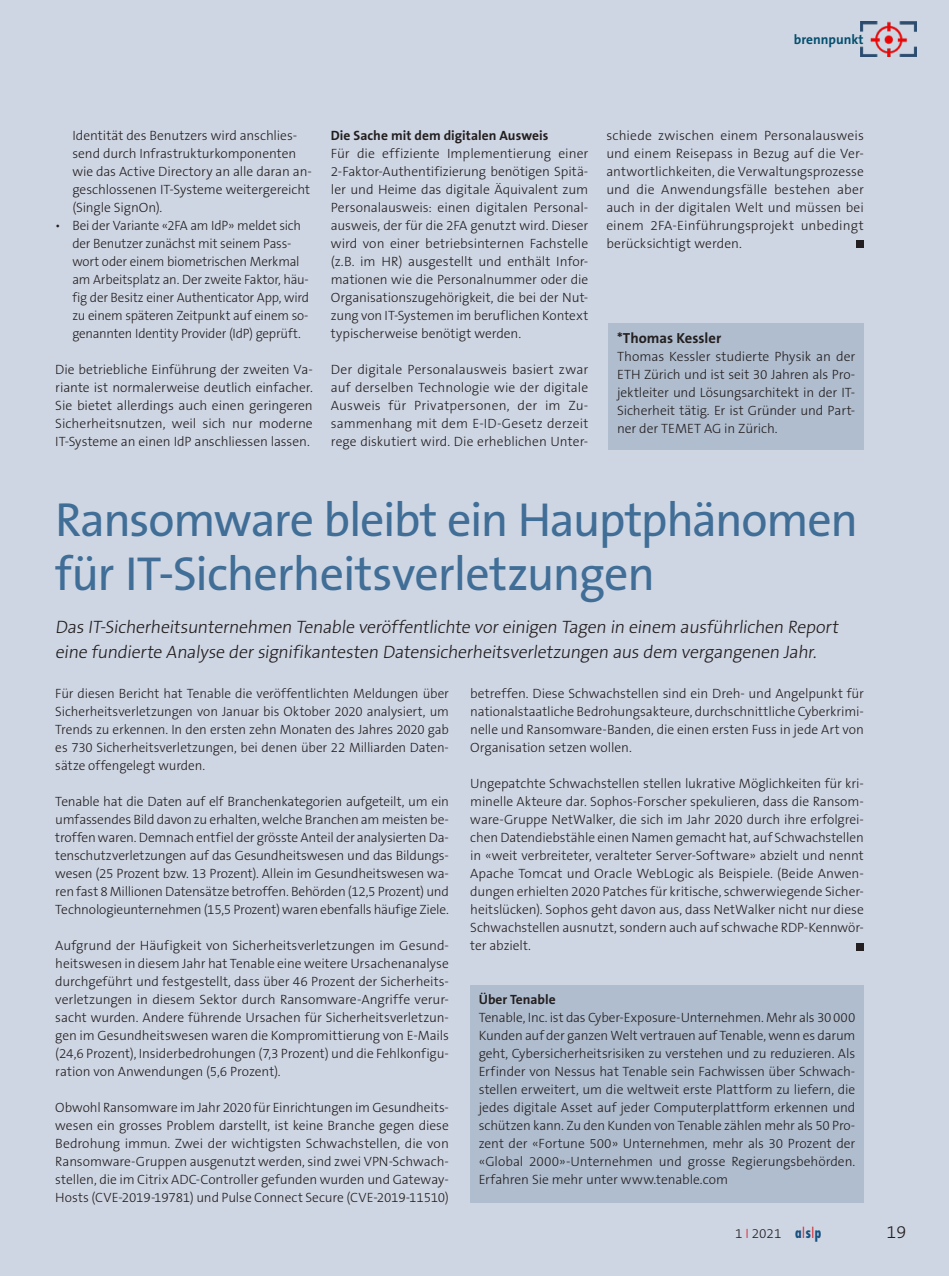
<style>
.page{position:relative;width:949px;height:1276px;background:#fff}
.page>*{position:absolute;margin:0;border:0;box-sizing:border-box;transform-origin:0 0}
.t1{font:48px/54px "The Sans B5 Plain";letter-spacing:-.025em;color:#406e97}
.t2{font:300 18px/25.5px "The Sans B3";letter-spacing:-.005em;color:#231f20}
.t3{font:700 14.7px "The Sans B7";color:#231f20}
.t4{font:300 13.5px/18px "The Sans B3";letter-spacing:-.01em;color:#231f20;text-align:justify}
.t5{font:700 13.5px "The Sans B7";letter-spacing:.005em;color:#231f20}
.t6{font:700 13.5px "The Sans B7";color:#054f6e}
.s1{color:#da2128}
.s2{font-family:"Futura Std";font-weight:700;font-stretch:condensed;font-size:15px;color:#185180}
.s3{font-family:"Futura Std";font-stretch:condensed;font-size:15px;color:#da2128}
</style>
<div class="page">
<div style="left:0;top:0;width:948px;height:1276px;background:#cfd6e3"></div>
<img style="left:860px;top:22px;width:56px;height:34px">
<div style="left:608px;top:324px;width:255px;height:126px;background:#b0bdce"></div>
<div style="left:855px;top:942px;width:8px;height:8px;background:#231f20"></div>
<div style="left:470px;top:985px;width:393px;height:217px;background:#b0bdce"></div>
<div style="left:855px;top:240px;width:8px;height:8px;background:#231f20"></div>
<p class="t6" style="left:793px;top:32px;width:71px">brennpunkt</p>
<p class="t4" style="left:72px;top:127px;width:241px;text-align:left">Identität des Benutzers wird anschlies&shy;send durch Infrastrukturkomponenten wie das Active Directory an alle daran an&shy;geschlossenen IT-Systeme weitergereicht (Single SignOn).</p>
<p class="t4" style="left:72px;top:217px;width:238px;text-align:left;text-indent:-17px">• Bei der Variante «2FA am IdP» meldet sich der Benutzer zunächst mit seinem Pass&shy;wort oder einem biometrischen Merkmal am Arbeitsplatz an. Der zweite Faktor, häu&shy;fig der Besitz einer Authenticator App, wird zu einem späteren Zeitpunkt auf einem so&shy;genannten Identity Provider (IdP) geprüft.</p>
<p class="t4" style="left:55px;top:361px;width:259px">Die betriebliche Einführung der zweiten Va&shy;riante ist normalerweise deutlich einfacher.<br>Sie bietet allerdings auch einen geringeren Sicherheitsnutzen, weil sich nur moderne IT-Systeme an einen IdP anschliessen lassen.</p>
<p class="t5" style="left:331px;top:128px;width:219px">Die Sache mit dem digitalen Ausweis</p>
<p class="t4" style="left:331px;top:145px;width:259px">Für die effiziente Implementierung einer 2-Faktor-Authentifizierung benötigen Spitä&shy;ler und Heime das digitale Äquivalent zum Personalausweis: einen digitalen Personal&shy;ausweis, der für die 2FA genutzt wird. Dieser wird von einer betriebsinternen Fachstelle (z.B. im HR) ausgestellt und enthält Infor&shy;mationen wie die Personalnummer oder die Organisationszugehörigkeit, die bei der Nut&shy;zung von IT-Systemen im beruflichen Kontext typischerweise benötigt werden.</p>
<p class="t4" style="left:331px;top:361px;width:259px">Der digitale Personalausweis basiert zwar auf derselben Technologie wie der digitale Ausweis für Privatpersonen, der im Zu&shy;sammenhang mit dem E-ID-Gesetz derzeit rege diskutiert wird. Die erheblichen Unter-</p>
<p class="t4" style="left:606px;top:127px;width:259px">schiede zwischen einem Personalausweis und einem Reisepass in Bezug auf die Ver&shy;antwortlichkeiten, die Verwaltungsprozesse und die Anwendungsfälle bestehen aber auch in der digitalen Welt und müssen bei einem 2FA-Einführungsprojekt unbedingt berücksichtigt werden.</p>
<p class="t3" style="left:617px;top:330px;width:106px">*Thomas Kessler</p>
<p class="t4" style="left:617px;top:348px;width:240px">Thomas Kessler studierte Physik an der ETH Zürich und ist seit 30 Jahren als Pro&shy;jektleiter und Lösungsarchitekt in der IT-Sicherheit tätig. Er ist Gründer und Part&shy;ner der TEMET AG in Zürich.</p>
<h1 class="t1" style="left:55px;top:495px;width:803px">Ransomware bleibt ein Hauptphänomen für IT-Sicherheitsverletzungen</h1>
<h2 class="t2" style="left:55px;top:615px;width:786px">Das IT-Sicherheitsunternehmen Tenable veröffentlichte vor einigen Tagen in einem ausführlichen Report eine fundierte Analyse der signifikantesten Datensicherheitsverletzungen aus dem vergangenen Jahr.</h2>
<p class="t4" style="left:55px;top:685px;width:395px">Für diesen Bericht hat Tenable die veröffentlichten Meldungen über Sicherheitsverletzungen von Januar bis Oktober 2020 analysiert, um Trends zu erkennen. In den ersten zehn Monaten des Jahres 2020 gab es 730 Sicherheitsverletzungen, bei denen über 22 Milliarden Daten&shy;sätze offengelegt wurden.</p>
<p class="t4" style="left:55px;top:793px;width:395px">Tenable hat die Daten auf elf Branchenkategorien aufgeteilt, um ein umfassendes Bild davon zu erhalten, welche Branchen am meisten be&shy;troffen waren. Demnach entfiel der grösste Anteil der analysierten Da&shy;tenschutzverletzungen auf das Gesundheitswesen und das Bildungs&shy;wesen (25 Prozent bzw. 13 Prozent). Allein im Gesundheitswesen wa&shy;ren fast 8 Millionen Datensätze betroffen. Behörden (12,5 Prozent) und Technologieunternehmen (15,5 Prozent) waren ebenfalls häufige Ziele.</p>
<p class="t4" style="left:55px;top:937px;width:395px">Aufgrund der Häufigkeit von Sicherheitsverletzungen im Gesund&shy;heitswesen in diesem Jahr hat Tenable eine weitere Ursachenanalyse durchgeführt und festgestellt, dass über 46 Prozent der Sicherheits&shy;verletzungen in diesem Sektor durch Ransomware-Angriffe verur&shy;sacht wurden. Andere führende Ursachen für Sicherheitsverletzun&shy;gen im Gesundheitswesen waren die Kompromittierung von E-Mails (24,6 Prozent), Insiderbedrohungen (7,3 Prozent) und die Fehlkonfigu&shy;ration von Anwendungen (5,6 Prozent).</p>
<p class="t4" style="left:55px;top:1099px;width:395px">Obwohl Ransomware im Jahr 2020 für Einrichtungen im Gesundheits&shy;wesen ein grosses Problem darstellt, ist keine Branche gegen diese Bedrohung immun. Zwei der wichtigsten Schwachstellen, die von Ransomware-Gruppen ausgenutzt werden, sind zwei VPN-Schwach&shy;stellen, die im Citrix ADC-Controller gefunden wurden und Gateway-Hosts (CVE-2019-19781) und Pulse Connect Secure (CVE-2019-11510)</p>
<p class="t4" style="left:470px;top:685px;width:395px">betreffen. Diese Schwachstellen sind ein Dreh- und Angelpunkt für nationalstaatliche Bedrohungsakteure, durchschnittliche Cyberkrimi&shy;nelle und Ransomware-Banden, die einen ersten Fuss in jede Art von Organisation setzen wollen.</p>
<p class="t4" style="left:470px;top:775px;width:395px">Ungepatchte Schwachstellen stellen lukrative Möglichkeiten für kri&shy;minelle Akteure dar. Sophos-Forscher spekulieren, dass die Ransom&shy;ware-Gruppe NetWalker, die sich im Jahr 2020 durch ihre erfolgrei&shy;chen Datendiebstähle einen Namen gemacht hat, auf Schwachstellen in «weit verbreiteter, veralteter Server-Software» abzielt und nennt Apache Tomcat und Oracle WebLogic als Beispiele. (Beide Anwen&shy;dungen erhielten 2020 Patches für kritische, schwerwiegende Sicher&shy;heitslücken). Sophos geht davon aus, dass NetWalker nicht nur diese Schwachstellen ausnutzt, sondern auch auf schwache RDP-Kennwör&shy;ter abzielt.</p>
<p class="t5" style="left:478px;top:992px;width:78px">Über Tenable</p>
<p class="t4" style="left:478px;top:1009px;width:378px">Tenable, Inc. ist das Cyber-Exposure-Unternehmen. Mehr als 30000<br>Kunden auf der ganzen Welt vertrauen auf Tenable, wenn es darum geht, Cybersicherheitsrisiken zu verstehen und zu reduzieren. Als Erfinder von Nessus hat Tenable sein Fachwissen über Schwach&shy;stellen erweitert, um die weltweit erste Plattform zu liefern, die jedes digitale Asset auf jeder Computerplattform erkennen und schützen kann. Zu den Kunden von Tenable zählen mehr als 50 Pro&shy;zent der «Fortune 500» Unternehmen, mehr als 30 Prozent der «Global 2000»-Unternehmen und grosse Regierungsbehörden.<br>Erfahren Sie mehr unter www.tenable.com</p>
<p class="t4" style="left:735px;top:1225px;width:87px">1 <span class="s1">I</span> 2021 <span class="s2">a</span><span class="s3">I</span><span class="s2">s</span><span class="s3">I</span><span class="s2">p</span></p>
<h2 class="t2" style="left:886px;top:1220px;width:21px">19</h2>
</div>
